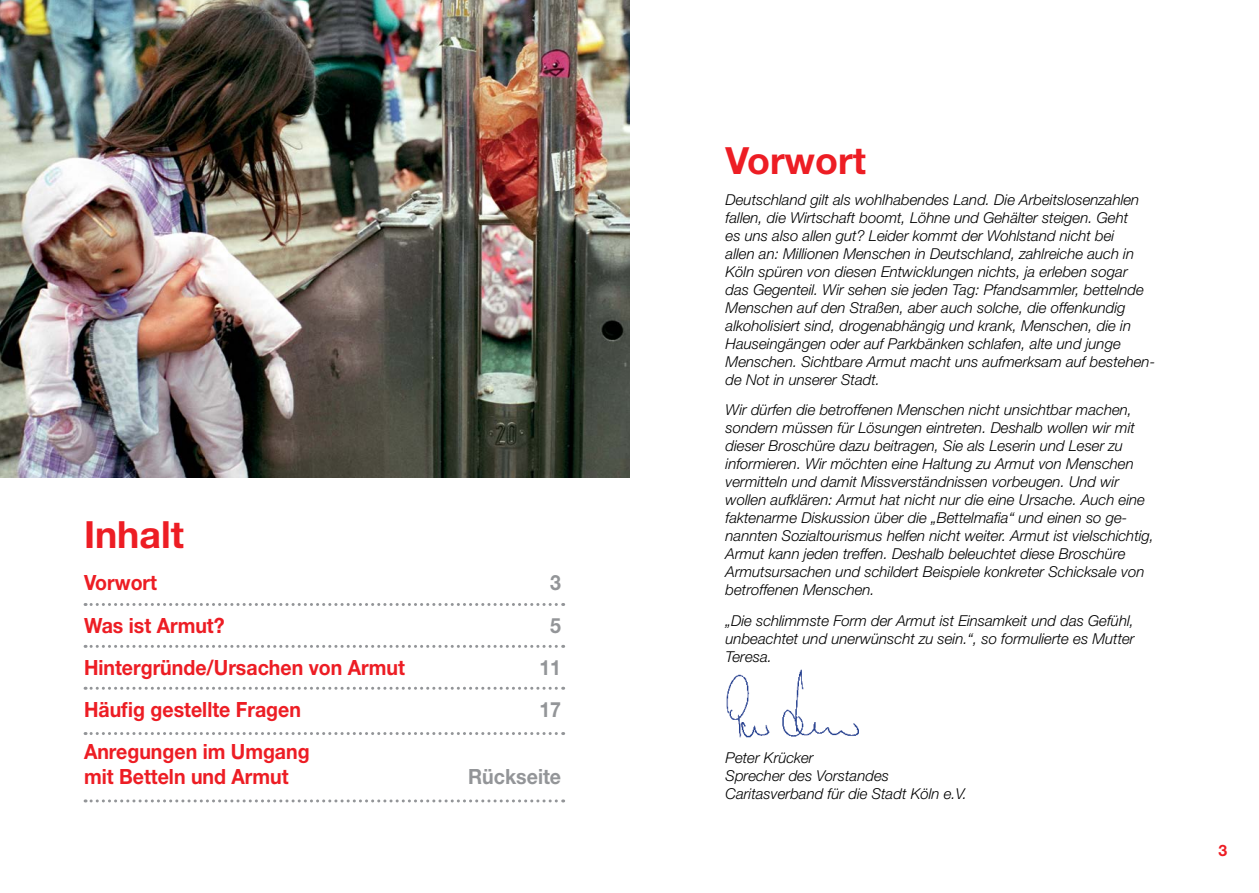
<style>
.page{position:relative;width:1259px;height:893px;background:#fff}
.page>*{position:absolute;margin:0;border:0;box-sizing:border-box;transform-origin:0 0}
.t1{font:700 37.5px "Helvetica Neue";color:#ed1d24}
.t2{font:700 21px/25.2px "Helvetica Neue";color:#ed1d24;scale:.93 1}
.t3{font:700 21px "Helvetica Neue";color:#939598;scale:.93 1}
.t4{font:700 15.75px "Helvetica Neue";color:#ed1d24}
.t5{font:italic 300 15px/18px "Helvetica Neue";color:#000}
</style>
<div class="page">
<img style="left:0;top:0;width:629px;height:477px">
<img style="left:726px;top:669px;width:133px;height:69px">
<svg style="left:85px;top:603px;width:479px;height:3px"></svg>
<svg style="left:85px;top:645px;width:479px;height:3px"></svg>
<svg style="left:85px;top:687px;width:479px;height:3px"></svg>
<svg style="left:85px;top:732px;width:479px;height:3px"></svg>
<svg style="left:85px;top:799px;width:479px;height:3px"></svg>
<h1 class="t1" style="left:84px;top:512px;width:101px">Inhalt</h1>
<h2 class="t2" style="left:84px;top:570px;width:80px">Vorwort</h2>
<h2 class="t3" style="left:550px;top:570px;width:13px">3</h2>
<h2 class="t2" style="left:84px;top:612px;width:153px">Was ist Armut?</h2>
<h2 class="t3" style="left:550px;top:612px;width:13px">5</h2>
<h2 class="t2" style="left:84px;top:654px;width:347px">Hintergründe/Ursachen von Armut</h2>
<h2 class="t3" style="left:539px;top:654px;width:25px">11</h2>
<h2 class="t2" style="left:84px;top:696px;width:235px">Häufig gestellte Fragen</h2>
<h2 class="t3" style="left:539px;top:696px;width:25px">17</h2>
<h2 class="t2" style="left:84px;top:739px;width:244px">Anregungen im Umgang mit Betteln und Armut</h2>
<h2 class="t3" style="left:468px;top:764px;width:101px">Rückseite</h2>
<h1 class="t1" style="left:725px;top:137px;width:142px">Vorwort</h1>
<p class="t5" style="left:725px;top:190px;width:431px">Deutschland gilt als wohlhabendes Land. Die Arbeitslosenzahlen fallen, die Wirtschaft boomt, Löhne und Gehälter steigen. Geht<br>es uns also allen gut? Leider kommt der Wohlstand nicht bei<br>allen an: Millionen Menschen in Deutschland, zahlreiche auch in Köln spüren von diesen Entwicklungen nichts, ja erleben sogar<br>das Gegenteil. Wir sehen sie jeden Tag: Pfandsammler, bettelnde Menschen auf den Straßen, aber auch solche, die offenkundig alkoholisiert sind, drogenabhängig und krank, Menschen, die in Hauseingängen oder auf Parkbänken schlafen, alte und junge Menschen. Sichtbare Armut macht uns aufmerksam auf bestehen&shy;de Not in unserer Stadt.</p>
<p class="t5" style="left:725px;top:401px;width:430px">Wir dürfen die betroffenen Menschen nicht unsichtbar machen, sondern müssen für Lösungen eintreten. Deshalb wollen wir mit dieser Broschüre dazu beitragen, Sie als Leserin und Leser zu informieren. Wir möchten eine Haltung zu Armut von Menschen vermitteln und damit Missverständnissen vorbeugen. Und wir wollen aufklären: Armut hat nicht nur die eine Ursache. Auch eine faktenarme Diskussion über die „Bettelmafia“ und einen so ge&shy;nannten Sozialtourismus helfen nicht weiter. Armut ist vielschichtig, Armut kann jeden treffen. Deshalb beleuchtet diese Broschüre Armutsursachen und schildert Beispiele konkreter Schicksale von betroffenen Menschen.</p>
<p class="t5" style="left:725px;top:612px;width:410px;text-align:justify">„Die schlimmste Form der Armut ist Einsamkeit und das Gefühl, unbeachtet und unerwünscht zu sein.“, so formulierte es Mutter Teresa.</p>
<p class="t5" style="left:725px;top:748px;width:243px">Peter Krücker<br>Sprecher des Vorstandes<br>Caritasverband für die Stadt Köln e.V.</p>
<p class="t4" style="left:1218px;top:841px;width:10px">3</p>
</div>
